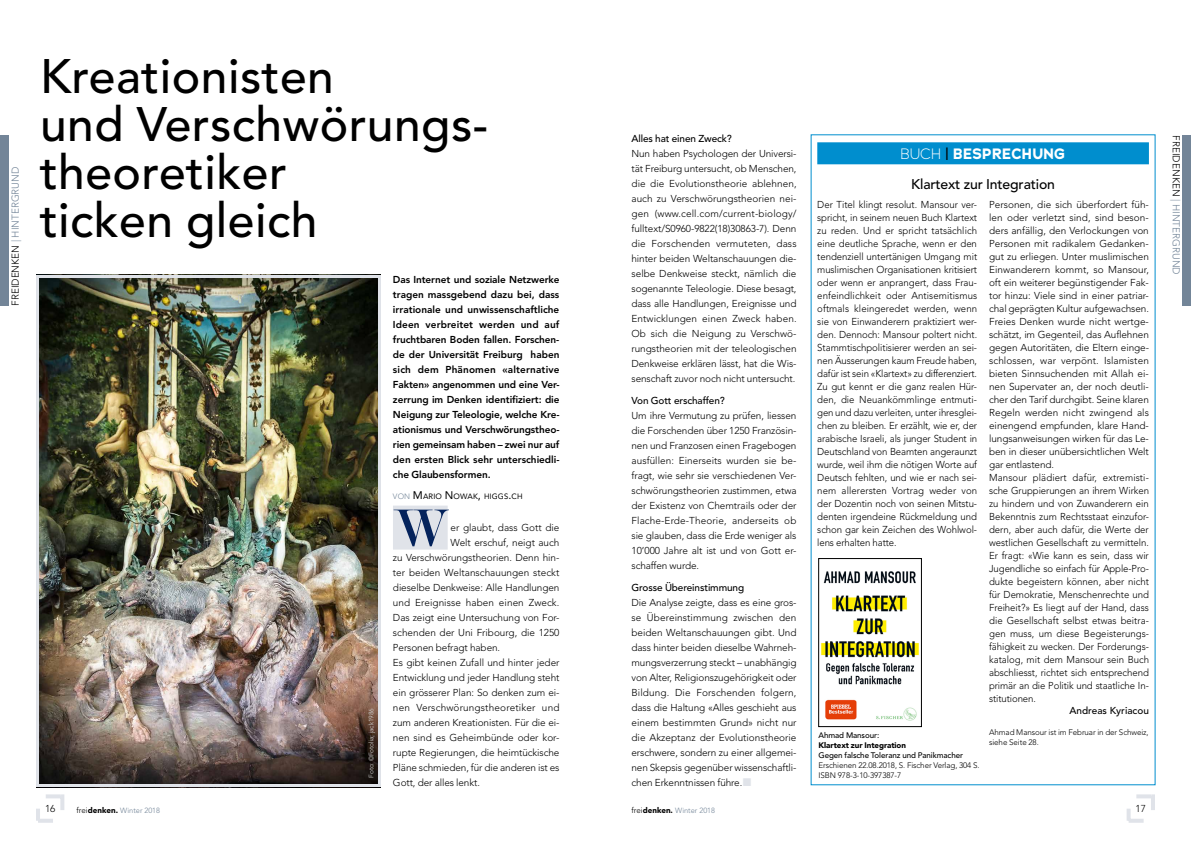
<style>
.page{position:relative;width:1191px;height:842px;background:#fff}
.page>*{position:absolute;margin:0;border:0;box-sizing:border-box;transform-origin:0 0}
.t1{font:56.5px "Modern";color:#04235c}
.t2{font:500 48px/48px "Avenir LT Std";letter-spacing:.01em;color:#000}
.t3{font:700 15px "Adrianna";letter-spacing:.015em;color:#fff}
.t4{font:500 14px "Avenir LT Std";letter-spacing:-.01em;color:#000}
.t5{font:300 10px/13px "Avenir LT Std";letter-spacing:-.005em;color:#000;text-align:justify}
.t6{font:300 10px/13px "Avenir LT Std";letter-spacing:-.005em;color:#000;text-align:justify;scale:.96 1}
.t7{font:800 10px/15px "Avenir LT Std";color:#000;text-align:justify}
.t8{font:500 10px "Avenir LT Std";letter-spacing:-.01em;color:#000}
.t9{font:300 10px "Avenir LT Std";color:#738598}
.t10{font:300 10px "Avenir LT Std";letter-spacing:.015em;color:#000}
.t11{font:300 8px/10px "Avenir LT Std";letter-spacing:-.01em;color:#000}
.t12{font:500 8px "Avenir LT Std";letter-spacing:-.01em;color:#000}
.t13{font:900 8px "Avenir LT Std";letter-spacing:-.01em;color:#000}
.t14{font:7.7px "Avenir LT Std";letter-spacing:.015em;color:#000}
.t15{font:300 7.5px "Avenir LT Std";color:#738598}
.t16{font:6.5px "Avenir LT Std";letter-spacing:-.01em;color:#cfd0d0}
.s1{color:#000}
.s2{font-weight:300;color:#738598}
.s3{font-size:11px}
.s4{color:#e0e3e9}
.s5{font-weight:300}
.s6{font-weight:600;color:#000}
.s7{font-size:8px;color:#000}
.s8{font-weight:900;font-size:8px;color:#000}
</style>
<div class="page">
<div style="left:393px;top:506px;width:55px;height:44px;background:#e0e3e9"></div>
<div style="left:1126px;top:794px;width:29px;height:29px;border:4px dashed #e0e3e9"></div>
<div style="left:36px;top:794px;width:28px;height:29px;border:4px dashed #e0e3e9"></div>
<div style="left:1182px;top:135px;width:9px;height:171px;background:#738598"></div>
<div style="left:0;top:135px;width:9px;height:171px;background:#738598"></div>
<div style="left:817px;top:142px;width:331px;height:22px;background:#008ece"></div>
<img style="left:821px;top:571px;width:98px;height:150px">
<div style="left:818px;top:558px;width:103px;height:169px;border:1px solid #000"></div>
<img style="left:40px;top:279px;width:337px;height:504px">
<div style="left:36px;top:275px;width:345px;height:512px;border:3px solid #e0e3e9"></div>
<p class="t9" style="left:10px;top:306px;width:141px;rotate:-90deg"><span class="s1">FREIDENKEN</span> | HINTERGRUND</p>
<h2 class="t2" style="left:40px;top:53px;width:449px">Kreationisten<br>und Verschwörungs&shy;theoretiker<br>ticken gleich</h2>
<p class="t16" style="left:367px;top:778px;width:71px;rotate:-90deg">Foto: ©Fotolia; jack1986</p>
<p class="t7" style="left:393px;top:272px;width:168px">Das Internet und soziale Netzwerke tragen massgebend dazu bei, dass irrationale und unwissenschaftliche Ideen verbreitet werden und auf fruchtbaren Boden fallen. Forschen&shy;de der Universität Freiburg haben sich dem Phänomen «alternative Fakten» angenommen und eine Ver&shy;zerrung im Denken identifiziert: die Neigung zur Teleologie, welche Kre&shy;ationismus und Verschwörungstheo&shy;rien gemeinsam haben – zwei nur auf den ersten Blick sehr unterschiedli&shy;che Glaubensformen.</p>
<p class="t14" style="left:393px;top:492px;width:131px"><span class="s2">VON</span> <span class="s3">M</span>ARIO <span class="s3">N</span> OWAK<span class="s3">,</span> HIGGS<span class="s3">.</span>CH</p>
<h1 class="t1" style="left:393px;top:500px;width:56px">W</h1>
<p class="t5" style="left:450px;top:521px;width:110px">er glaubt, dass Gott die</p>
<p class="t5" style="left:450px;top:536px;width:110px">Welt erschuf, neigt auch</p>
<p class="t5" style="left:393px;top:551px;width:168px">zu Verschwörungstheorien. Denn hin-</p>
<p class="t5" style="left:393px;top:566px;width:168px">ter beiden Weltanschauungen steckt</p>
<p class="t5" style="left:393px;top:581px;width:168px">dieselbe Denkweise: Alle Handlungen</p>
<p class="t5" style="left:393px;top:596px;width:168px">und Ereignisse haben einen Zweck.</p>
<p class="t5" style="left:393px;top:611px;width:168px">Das zeigt eine Untersuchung von For-</p>
<p class="t5" style="left:393px;top:626px;width:168px">schenden der Uni Fribourg, die 1250</p>
<p class="t5" style="left:393px;top:641px;width:109px">Personen befragt haben.</p>
<p class="t5" style="left:393px;top:656px;width:168px">Es gibt keinen Zufall und hinter jeder</p>
<p class="t5" style="left:393px;top:671px;width:168px">Entwicklung und jeder Handlung steht</p>
<p class="t5" style="left:393px;top:686px;width:168px">ein grösserer Plan: So denken zum ei-</p>
<p class="t10" style="left:393px;top:702px;width:168px">nen Verschwörungstheoretiker und</p>
<p class="t5" style="left:393px;top:716px;width:168px">zum anderen Kreationisten. Für die ei-</p>
<p class="t5" style="left:393px;top:731px;width:168px">nen sind es Geheimbünde oder kor-</p>
<p class="t5" style="left:393px;top:746px;width:168px">rupte Regierungen, die heimtückische</p>
<p class="t5" style="left:393px;top:761px;width:168px">Pläne schmieden, für die anderen ist es</p>
<p class="t5" style="left:393px;top:776px;width:88px">Gott, der alles lenkt.</p>
<p class="t8" style="left:631px;top:133px;width:102px">Alles hat einen Zweck?</p>
<p class="t5" style="left:631px;top:146px;width:167px;line-height:15px">Nun haben Psychologen der Universi&shy;tät Freiburg untersucht, ob Menschen, die die Evolutionstheorie ablehnen, auch zu Verschwörungstheorien nei&shy;gen (www.cell.com/current-biology/ fulltext/S0960-9822(18)30863-7). Denn die Forschenden vermuteten, dass hinter beiden Weltanschauungen die&shy;selbe Denkweise steckt, nämlich die sogenannte Teleologie. Diese besagt, dass alle Handlungen, Ereignisse und Entwicklungen einen Zweck haben.<br>Ob sich die Neigung zu Verschwö&shy;rungstheorien mit der teleologischen Denkweise erklären lässt, hat die Wis&shy;senschaft zuvor noch nicht untersucht.</p>
<p class="t8" style="left:631px;top:395px;width:95px">Von Gott erschaffen?</p>
<p class="t5" style="left:631px;top:408px;width:166px;line-height:15px">Um ihre Vermutung zu prüfen, liessen die Forschenden über 1250 Französin&shy;nen und Franzosen einen Fragebogen ausfüllen: Einerseits wurden sie be&shy;fragt, wie sehr sie verschiedenen Ver&shy;schwörungstheorien zustimmen, etwa der Existenz von Chemtrails oder der Flache-Erde-Theorie, anderseits ob sie glauben, dass die Erde weniger als 10’000 Jahre alt ist und von Gott er&shy;schaffen wurde.</p>
<p class="t8" style="left:631px;top:582px;width:114px">Grosse Übereinstimmung</p>
<p class="t5" style="left:631px;top:595px;width:167px;line-height:15px">Die Analyse zeigte, dass es eine gros&shy;se Übereinstimmung zwischen den beiden Weltanschauungen gibt. Und dass hinter beiden dieselbe Wahrneh&shy;mungsverzerrung steckt – unabhängig von Alter, Religionszugehörigkeit oder Bildung. Die Forschenden folgern, dass die Haltung «Alles geschieht aus einem bestimmten Grund» nicht nur die Akzeptanz der Evolutionstheorie erschwere, sondern zu einer allgemei&shy;nen Skepsis gegenüber wissenschaftli&shy;chen Erkenntnissen führe.<span class="s4">■</span></p>
<h3 class="t3" style="left:901px;top:143px;width:166px"><span class="s5">BUCH</span> <span class="s6">|</span> BESPRECHUNG</h3>
<h3 class="t4" style="left:911px;top:176px;width:145px">Klartext zur Integration</h3>
<p class="t6" style="left:817px;top:198px;width:168px">Der Titel klingt resolut. Mansour ver&shy;spricht, in seinem neuen Buch Klartext zu reden. Und er spricht tatsächlich eine deutliche Sprache, wenn er den tendenziell untertänigen Umgang mit muslimischen Organisationen kritisiert oder wenn er anprangert, dass Frau&shy;enfeindlichkeit oder Antisemitismus oftmals kleingeredet werden, wenn sie von Einwanderern praktiziert wer&shy;den. Dennoch: Mansour poltert nicht.<br>Stammtischpolitisierer werden an sei&shy;nen Äusserungen kaum Freude haben, dafür ist sein «Klartext» zu differenziert.<br>Zu gut kennt er die ganz realen Hür&shy;den, die Neuankömmlinge entmuti&shy;gen und dazu verleiten, unter ihresglei&shy;chen zu bleiben. Er erzählt, wie er, der arabische Israeli, als junger Student in Deutschland von Beamten angeraunzt wurde, weil ihm die nötigen Worte auf Deutsch fehlten, und wie er nach sei&shy;nem allerersten Vortrag weder von der Dozentin noch von seinen Mitstu&shy;denten irgendeine Rückmeldung und schon gar kein Zeichen des Wohlwol&shy;lens erhalten hatte.</p>
<p class="t5" style="left:989px;top:198px;width:161px;text-align:left">Personen, die sich überfordert füh&shy;len oder verletzt sind, sind beson&shy;ders anfällig, den Verlockungen von Personen mit radikalem Gedanken&shy;gut zu erliegen. Unter muslimischen Einwanderern kommt, so Mansour, oft ein weiterer begünstigender Fak&shy;tor hinzu: Viele sind in einer patriar&shy;chal geprägten Kultur aufgewachsen.<br>Freies Denken wurde nicht wertge&shy;schätzt, im Gegenteil, das Auflehnen gegen Autoritäten, die Eltern einge&shy;schlossen, war verpönt. Islamisten bieten Sinnsuchenden mit Allah ei&shy;nen Supervater an, der noch deutli&shy;cher den Tarif durchgibt. Seine klaren Regeln werden nicht zwingend als einengend empfunden, klare Hand&shy;lungsanweisungen wirken für das Le&shy;ben in dieser unübersichtlichen Welt gar entlastend.<br>Mansour plädiert dafür, extremisti&shy;sche Gruppierungen an ihrem Wirken zu hindern und von Zuwanderern ein Bekenntnis zum Rechtsstaat einzufor&shy;dern, aber auch dafür, die Werte der westlichen Gesellschaft zu vermitteln.<br>Er fragt: «Wie kann es sein, dass wir Jugendliche so einfach für Apple-Pro&shy;dukte begeistern können, aber nicht für Demokratie, Menschenrechte und Freiheit?» Es liegt auf der Hand, dass die Gesellschaft selbst etwas beitra&shy;gen muss, um diese Begeisterungs&shy;fähigkeit zu wecken. Der Forderungs&shy;katalog, mit dem Mansour sein Buch abschliesst, richtet sich entsprechend primär an die Politik und staatliche In&shy;stitutionen.</p>
<p class="t8" style="left:1069px;top:704px;width:81px">Andreas Kyriacou</p>
<p class="t11" style="left:989px;top:727px;width:161px">Ahmad Mansour ist im Februar in der Schweiz, siehe Seite 28.</p>
<p class="t12" style="left:818px;top:730px;width:62px">Ahmad Mansour:</p>
<p class="t13" style="left:818px;top:740px;width:89px">Klartext zur Integration</p>
<p class="t12" style="left:818px;top:750px;width:146px">Gegen falsche Toleranz und Panikmacher</p>
<p class="t11" style="left:818px;top:760px;width:162px">Erschienen 22.08.2018, S. Fischer Verlag, 304 S.<br>ISBN 978-3-10-397387-7</p>
<p class="t5" style="left:45px;top:802px;width:12px">16</p>
<p class="t15" style="left:77px;top:806px;width:85px"><span class="s7">frei</span><span class="s8">denken.</span> Winter 2018</p>
<p class="t15" style="left:631px;top:806px;width:85px"><span class="s7">frei</span><span class="s8">denken.</span> Winter 2018</p>
<p class="t5" style="left:1135px;top:802px;width:12px">17</p>
<p class="t9" style="left:1182px;top:135px;width:141px;rotate:90deg"><span class="s1">FREIDENKEN</span> | HINTERGRUND</p>
</div>
